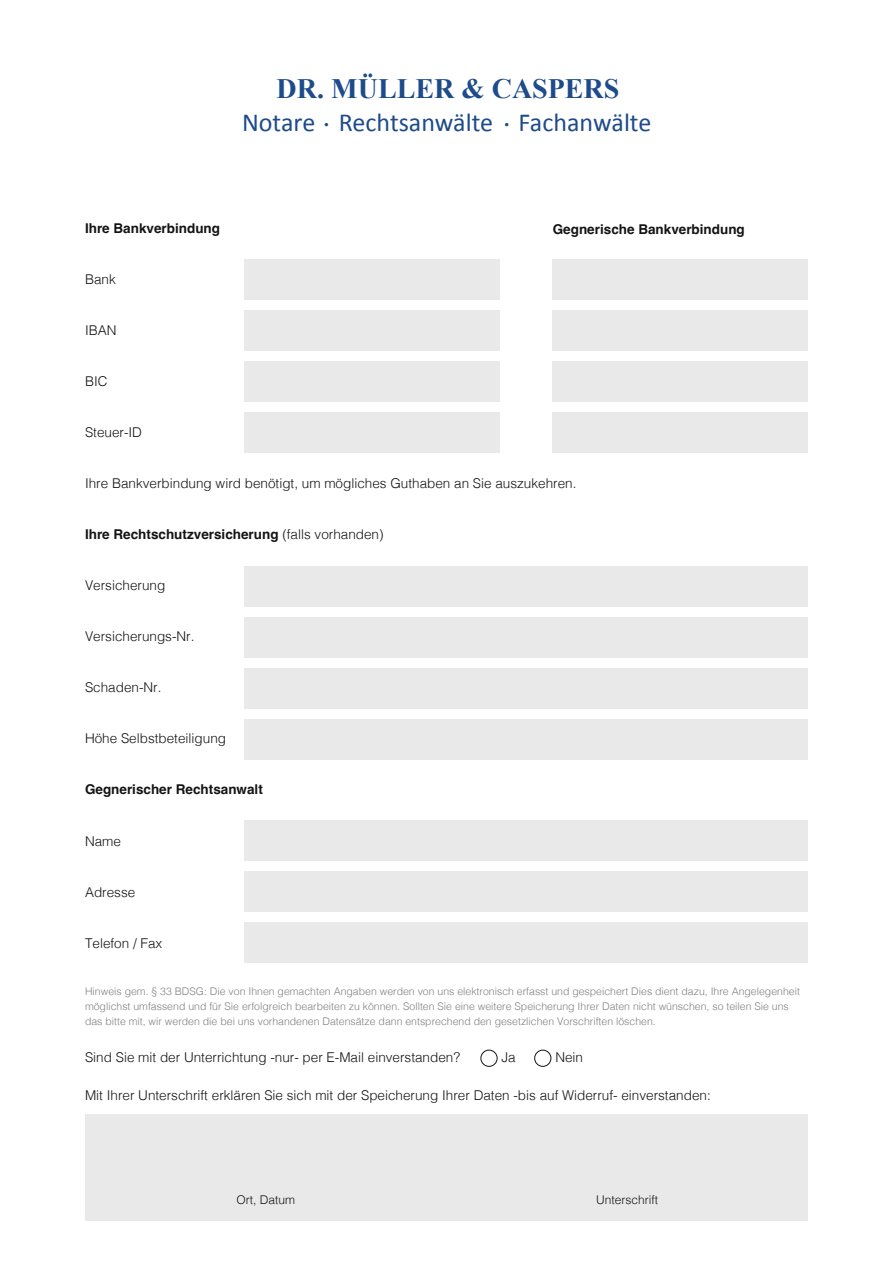
<style>
.page{position:relative;width:893px;height:1263px;background:#fff}
.page>*{position:absolute;margin:0;border:0;box-sizing:border-box;transform-origin:0 0}
.t1{font:700 28.05px "Times New Roman";color:#1d4b8b}
.t2{font:26.1px "Calibri";color:#1d4b8b}
.t3{font:300 13.5px "Helvetica";color:#131413}
.t4{font:700 13.5px "Helvetica";color:#131413}
.t5{font:300 12px "Helvetica";color:#131413}
.t6{font:10.8px "Calibri";color:#1d4b8b}
.t7{font:300 10.5px/15px "Helvetica";color:#818181}
.s1{font-size:10.8px}
.s2{font-weight:300}
</style>
<div class="page">
<div style="left:85px;top:1114px;width:723px;height:106px;background:#e9e9ea"></div>
<div style="left:244px;top:259px;width:256px;height:41px;background:#e9e9ea"></div>
<div style="left:244px;top:310px;width:256px;height:41px;background:#e9e9ea"></div>
<div style="left:244px;top:361px;width:256px;height:41px;background:#e9e9ea"></div>
<div style="left:244px;top:412px;width:256px;height:41px;background:#e9e9ea"></div>
<div style="left:244px;top:566px;width:564px;height:40px;background:#e9e9ea"></div>
<div style="left:244px;top:617px;width:564px;height:41px;background:#e9e9ea"></div>
<div style="left:244px;top:668px;width:564px;height:41px;background:#e9e9ea"></div>
<div style="left:244px;top:719px;width:564px;height:41px;background:#e9e9ea"></div>
<div style="left:553px;top:259px;width:255px;height:41px;background:#e9e9ea"></div>
<div style="left:553px;top:310px;width:255px;height:41px;background:#e9e9ea"></div>
<div style="left:553px;top:361px;width:255px;height:41px;background:#e9e9ea"></div>
<div style="left:553px;top:412px;width:255px;height:41px;background:#e9e9ea"></div>
<div style="left:244px;top:820px;width:564px;height:41px;background:#e9e9ea"></div>
<div style="left:244px;top:871px;width:564px;height:41px;background:#e9e9ea"></div>
<div style="left:244px;top:922px;width:564px;height:41px;background:#e9e9ea"></div>
<div style="left:480px;top:1050px;width:17px;height:17px;border:1px solid #131413;border-radius:50%"></div>
<div style="left:534px;top:1050px;width:17px;height:17px;border:1px solid #131413;border-radius:50%"></div>
<h1 class="t1" style="left:277px;top:69px;width:344px">DR. MÜLLER &amp; CASPERS</h1>
<h2 class="t2" style="left:242px;top:104px;width:411px">Notare Rechtsanwälte <span class="s1">•</span> Fachanwälte</h2>
<p class="t6" style="left:324px;top:117px;width:7px">•</p>
<p class="t4" style="left:85px;top:220px;width:137px">Ihre Bankverbindung</p>
<p class="t3" style="left:85px;top:268px;width:32px">Bank</p>
<p class="t3" style="left:85px;top:319px;width:33px">IBAN</p>
<p class="t3" style="left:85px;top:370px;width:24px">BIC</p>
<p class="t3" style="left:85px;top:421px;width:59px">Steuer-ID</p>
<p class="t4" style="left:553px;top:221px;width:194px">Gegnerische Bankverbindung</p>
<p class="t3" style="left:85px;top:472px;width:493px">Ihre Bankverbindung wird benötigt, um mögliches Guthaben an Sie auszukehren.</p>
<p class="t4" style="left:85px;top:526px;width:300px">Ihre Rechtschutzversicherung <span class="s2">(falls vorhanden)</span></p>
<p class="t3" style="left:85px;top:574px;width:82px">Versicherung</p>
<p class="t3" style="left:85px;top:625px;width:111px">Versicherungs-Nr.</p>
<p class="t3" style="left:85px;top:676px;width:78px">Schaden-Nr.</p>
<p class="t3" style="left:85px;top:727px;width:143px">Höhe Selbstbeteiligung</p>
<p class="t4" style="left:85px;top:781px;width:179px">Gegnerischer Rechtsanwalt</p>
<p class="t3" style="left:85px;top:829px;width:38px">Name</p>
<p class="t3" style="left:85px;top:880px;width:52px">Adresse</p>
<p class="t3" style="left:85px;top:931px;width:79px">Telefon / Fax</p>
<p class="t7" style="left:85px;top:983px;width:716px">Hinweis gem. § 33 BDSG: Die von Ihnen gemachten Angaben werden von uns elektronisch erfasst und gespeichert Dies dient dazu, Ihre Angelegenheit möglichst umfassend und für Sie erfolgreich bearbeiten zu können. Sollten Sie eine weitere Speicherung Ihrer Daten nicht wünschen, so teilen Sie uns das bitte mit, wir werden die bei uns vorhandenen Datensätze dann entsprechend den gesetzlichen Vorschriften löschen.</p>
<p class="t3" style="left:85px;top:1046px;width:377px">Sind Sie mit der Unterrichtung -nur- per E-Mail einverstanden?</p>
<p class="t3" style="left:501px;top:1046px;width:16px">Ja</p>
<p class="t3" style="left:555px;top:1046px;width:29px">Nein</p>
<p class="t3" style="left:85px;top:1083px;width:627px">Mit Ihrer Unterschrift erklären Sie sich mit der Speicherung Ihrer Daten -bis auf Widerruf- einverstanden:</p>
<p class="t5" style="left:236px;top:1190px;width:60px">Ort, Datum</p>
<p class="t5" style="left:596px;top:1190px;width:64px">Unterschrift</p>
</div>
